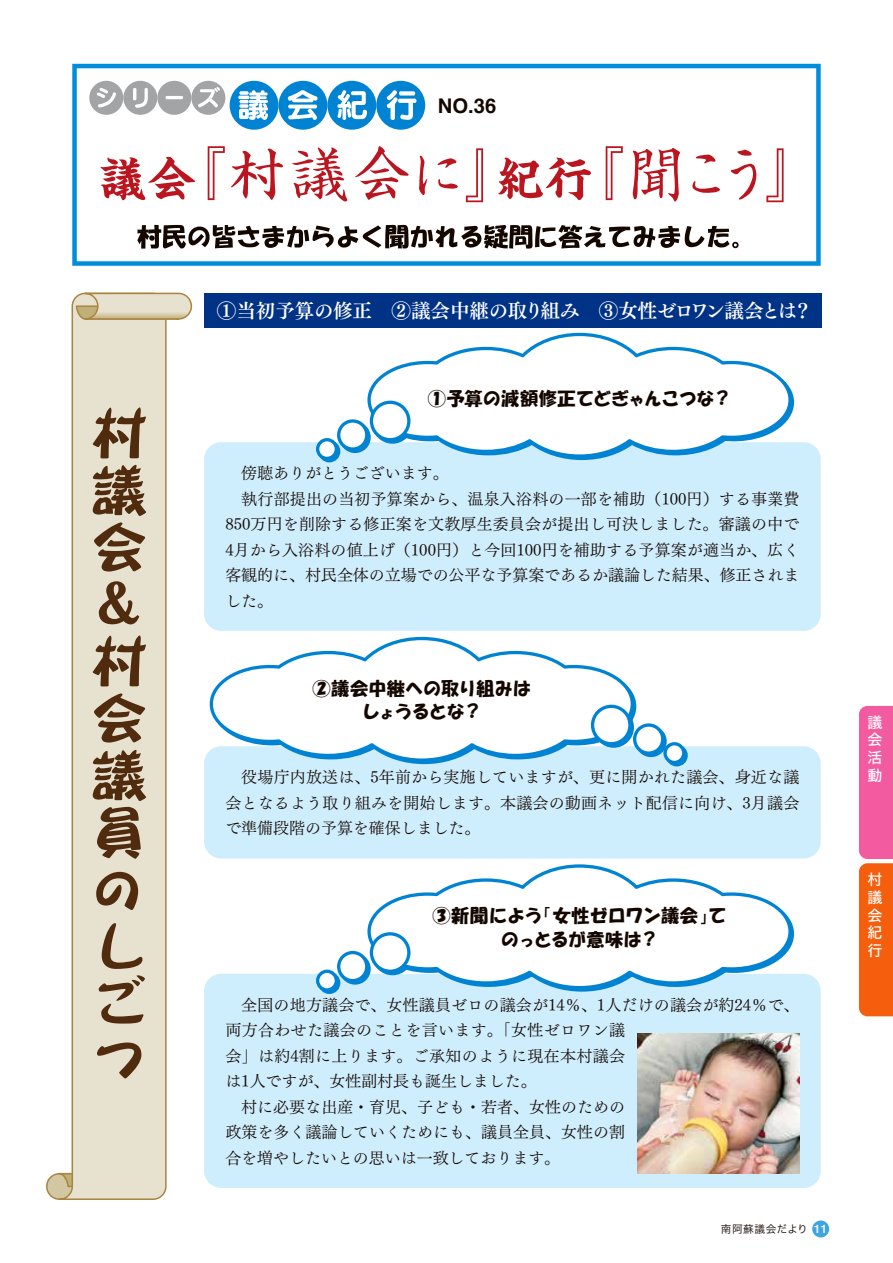
<style>
.page{position:relative;width:893px;height:1263px;background:#fff}
.page>*{position:absolute;margin:0;border:0;box-sizing:border-box;transform-origin:0 0}
.t1{font:57px/57px "DF Fuun Std W12";color:#502b0e}
.t2{font:700 20.25px "Helvetica";color:#140700}
.t3{font:19.5px "Tsuku Min Pr 6 B";letter-spacing:-.01em;color:#fff}
.t4{font:18.15px/23.4px "HGS Soei Kakupoptai";color:#140700;text-align:center}
.t5{font:15.9px/25.5px "Tsuku Min Pr 6 R";letter-spacing:.01em;color:#140700;text-align:justify}
.t6{font:14.85px/17.9px "Hira Kaku Std W5";color:#fff;text-align:justify}
.t7{font:10.65px "Hira Kaku Std W3";letter-spacing:.04em;color:#140700}
.s1{font-family:"Helvetica Neue";font-weight:500;font-size:11.7px;color:#fff}
</style>
<div class="page">
<div style="left:204px;top:293px;width:618px;height:34px;background:#003285"></div>
<div style="left:204px;top:442px;width:617px;height:189px;background:#ceedfd;border-radius:17px"></div>
<div style="left:204px;top:974px;width:617px;height:214px;background:#ceedfd;border-radius:17px"></div>
<div style="left:204px;top:746px;width:617px;height:112px;background:#ceedfd;border-radius:17px"></div>
<div style="left:341px;top:423px;width:28px;height:28px;background:#0083d2;border-radius:50%"></div>
<div style="left:339px;top:422px;width:32px;height:31px;border:3px solid #0083d2;border-radius:50%"></div>
<div style="left:320px;top:442px;width:19px;height:19px;background:#0083d2;border-radius:50%"></div>
<div style="left:318px;top:440px;width:22px;height:22px;border:3px solid #0083d2;border-radius:50%"></div>
<svg style="left:366px;top:332px;width:427px;height:127px"></svg>
<div style="left:371px;top:402px;width:38px;height:38px;background:#fff;border-radius:50%"></div>
<div style="left:370px;top:401px;width:40px;height:40px;border:3px solid #0083d2;border-radius:50%"></div>
<div style="left:339px;top:421px;width:28px;height:28px;background:#fff;border-radius:50%"></div>
<div style="left:337px;top:419px;width:31px;height:32px;border:3px solid #0083d2;border-radius:50%"></div>
<svg style="left:318px;top:440px;width:18px;height:18px"></svg>
<div style="left:316px;top:438px;width:22px;height:22px;border:3px solid #0083d2;border-radius:50%"></div>
<div style="left:341px;top:955px;width:28px;height:28px;background:#0083d2;border-radius:50%"></div>
<div style="left:339px;top:953px;width:32px;height:31px;border:3px solid #0083d2;border-radius:50%"></div>
<div style="left:320px;top:973px;width:19px;height:19px;background:#0083d2;border-radius:50%"></div>
<div style="left:318px;top:972px;width:22px;height:22px;border:3px solid #0083d2;border-radius:50%"></div>
<svg style="left:366px;top:864px;width:427px;height:127px"></svg>
<div style="left:371px;top:934px;width:38px;height:37px;background:#fff;border-radius:50%"></div>
<div style="left:370px;top:932px;width:40px;height:41px;border:3px solid #0083d2;border-radius:50%"></div>
<div style="left:339px;top:952px;width:28px;height:29px;background:#fff;border-radius:50%"></div>
<div style="left:337px;top:951px;width:31px;height:31px;border:3px solid #0083d2;border-radius:50%"></div>
<svg style="left:318px;top:971px;width:18px;height:19px"></svg>
<div style="left:316px;top:969px;width:22px;height:23px;border:3px solid #0083d2;border-radius:50%"></div>
<div style="left:637px;top:727px;width:28px;height:28px;background:#0083d2;border-radius:50%"></div>
<div style="left:635px;top:726px;width:32px;height:31px;border:3px solid #0083d2;border-radius:50%"></div>
<div style="left:667px;top:746px;width:19px;height:19px;background:#0083d2;border-radius:50%"></div>
<div style="left:666px;top:744px;width:22px;height:22px;border:3px solid #0083d2;border-radius:50%"></div>
<svg style="left:208px;top:636px;width:428px;height:127px"></svg>
<div style="left:593px;top:706px;width:37px;height:38px;background:#fff;border-radius:50%"></div>
<div style="left:591px;top:705px;width:41px;height:40px;border:3px solid #0083d2;border-radius:50%"></div>
<div style="left:635px;top:725px;width:28px;height:28px;background:#fff;border-radius:50%"></div>
<div style="left:633px;top:723px;width:31px;height:32px;border:3px solid #0083d2;border-radius:50%"></div>
<svg style="left:665px;top:744px;width:19px;height:18px"></svg>
<div style="left:663px;top:742px;width:22px;height:22px;border:3px solid #0083d2;border-radius:50%"></div>
<img style="left:638px;top:1033px;width:161px;height:141px">
<div style="left:812px;top:1220px;width:17px;height:17px;background:#3fa5e1;border-radius:50%"></div>
<svg style="left:72px;top:64px;width:749px;height:202px"></svg>
<svg style="left:46px;top:1173px;width:12px;height:27px"></svg>
<svg style="left:58px;top:297px;width:109px;height:903px;background:#e8e2d0"></svg>
<svg style="left:75px;top:292px;width:118px;height:28px;background:#d9ceb0"></svg>
<svg style="left:859px;top:706px;width:34px;height:310px;background:#f35f5a"></svg>
<p class="t2" style="left:438px;top:89px;width:60px">NO.36</p>
<h1 class="t1" style="left:91px;top:403px;width:57px">村議会＆村会議員のしごつ</h1>
<p class="t3" style="left:217px;top:293px;width:597px">①当初予算の修正　②議会中継の取り組み　③女性ゼロワン議会とは？</p>
<p class="t4" style="left:428px;top:386px;width:305px">①予算の減額修正てどぎゃんこつな？</p>
<p class="t5" style="left:241px;top:458px;width:209px">傍聴ありがとうございます。</p>
<p class="t5" style="left:241px;top:484px;width:560px">執行部提出の当初予算案から、温泉入浴料の一部を補助（100円）する事業費</p>
<p class="t5" style="left:225px;top:509px;width:575px">850万円を削除する修正案を文教厚生委員会が提出し可決しました。審議の中で</p>
<p class="t5" style="left:225px;top:535px;width:576px">4月から入浴料の値上げ（100円）と今回100円を補助する予算案が適当か、広く</p>
<p class="t5" style="left:225px;top:560px;width:576px">客観的に、村民全体の立場での公平な予算案であるか議論した結果、修正されま</p>
<p class="t5" style="left:225px;top:586px;width:49px">した。</p>
<p class="t4" style="left:312px;top:676px;width:220px">②議会中継への取り組みはしょうるとな？</p>
<p class="t5" style="left:225px;top:762px;width:575px;text-indent:16px">役場庁内放送は、5年前から実施していますが、更に開かれた議会、身近な議会となるよう取り組みを開始します。本議会の動画ネット配信に向け、3月議会で準備段階の予算を確保しました。</p>
<p class="t4" style="left:432px;top:904px;width:296px">③新聞によう「女性ゼロワン議会」てのっとるが意味は？</p>
<p class="t5" style="left:241px;top:990px;width:560px">全国の地方議会で、女性議員ゼロの議会が14％、1人だけの議会が約24％で、</p>
<p class="t5" style="left:225px;top:1015px;width:401px">両方合わせた議会のことを言います。「女性ゼロワン議</p>
<p class="t5" style="left:225px;top:1041px;width:401px">会」は約4割に上ります。ご承知のように現在本村議会</p>
<p class="t5" style="left:225px;top:1066px;width:313px">は1人ですが、女性副村長も誕生しました。</p>
<p class="t5" style="left:241px;top:1092px;width:385px">村に必要な出産・育児、子ども・若者、女性のための</p>
<p class="t5" style="left:225px;top:1118px;width:401px">政策を多く議論していくためにも、議員全員、女性の割</p>
<p class="t5" style="left:225px;top:1143px;width:336px">合を増やしたいとの思いは一致しております。</p>
<p class="t7" style="left:721px;top:1221px;width:108px">南阿蘇議会だより <span class="s1">11</span></p>
<p class="t6" style="left:867px;top:713px;width:16px">議会活動</p>
<p class="t6" style="left:867px;top:870px;width:16px">村議会紀行</p>
</div>
